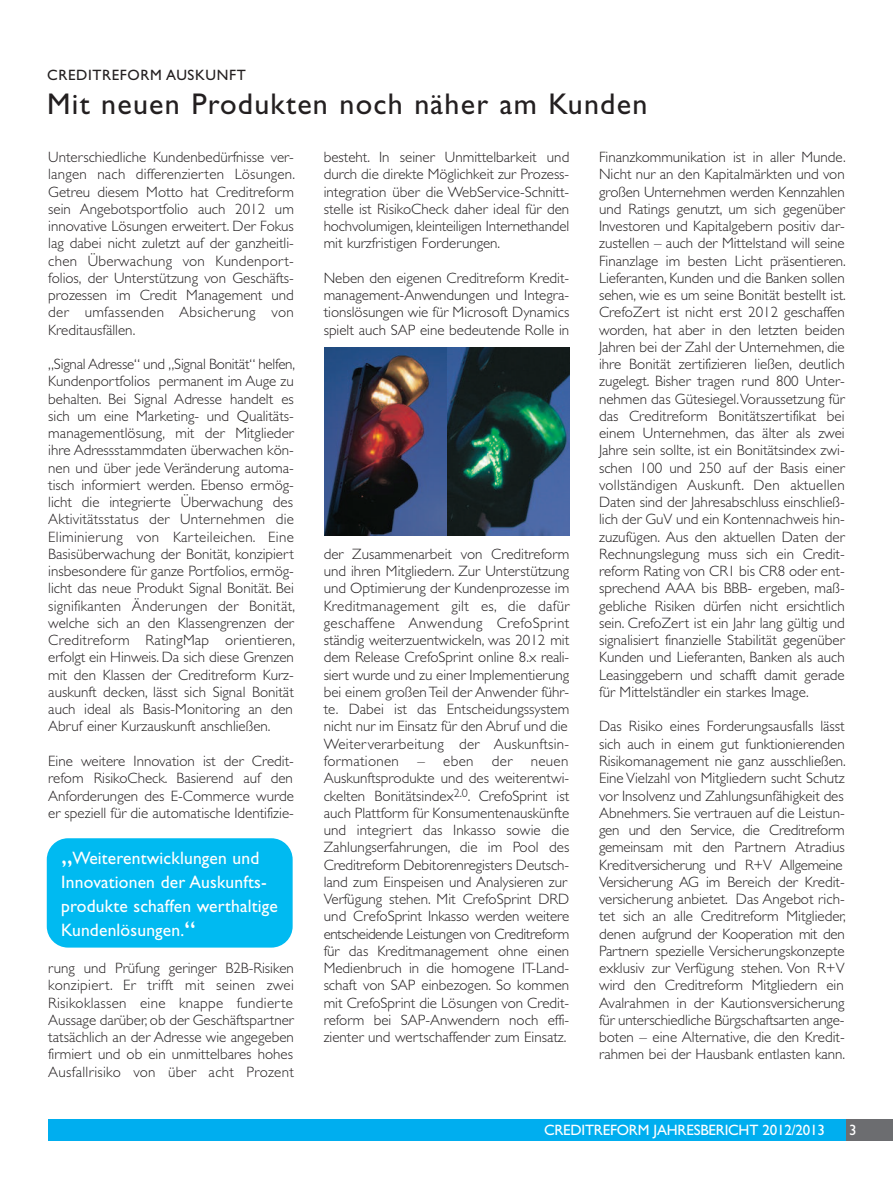
<style>
.page{position:relative;width:893px;height:1191px;background:#fff}
.page>*{position:absolute;margin:0;border:0;box-sizing:border-box;transform-origin:0 0}
.t1{font:30px "Gill Sans";letter-spacing:.04em;color:#231f20}
.t2{font:18px/24px "Gill Sans";letter-spacing:.01em;color:#fff}
.t3{font:15px/17.2px "Gill Sans Light TT";color:#231f20;text-align:justify}
.t4{font:15px "Gill Sans";letter-spacing:-.015em;color:#fff}
.t5{font:15px "Gill Sans";letter-spacing:.04em;color:#231f20}
.s1{font-size:27px}
</style>
<div class="page">
<div style="left:49px;top:1119px;width:797px;height:21px;background:#00aeef"></div>
<div style="left:846px;top:1119px;width:47px;height:21px;background:#6c6d70"></div>
<img style="left:325px;top:348px;width:121px;height:188px">
<img style="left:448px;top:348px;width:121px;height:188px">
<div style="left:47px;top:838px;width:246px;height:109px;background:#00baf1;border-radius:21px"></div>
<p class="t5" style="left:47px;top:69px;width:200px">CREDITREFORM AUSKUNFT</p>
<h1 class="t1" style="left:47px;top:93px;width:602px">Mit neuen Produkten noch näher am Kunden</h1>
<p class="t3" style="left:48px;top:148px;width:248px">Unterschiedliche Kundenbedürfnisse ver&shy;langen nach differenzierten Lösungen.<br>Getreu diesem Motto hat Creditreform sein Angebotsportfolio auch 2012 um innovative Lösungen erweitert. Der Fokus lag dabei nicht zuletzt auf der ganzheitli&shy;chen Überwachung von Kundenport&shy;folios, der Unterstützung von Geschäfts&shy;prozessen im Credit Management und der umfassenden Absicherung von Kreditausfällen.</p>
<p class="t3" style="left:48px;top:355px;width:248px;text-align:left">„Signal Adresse“ und „Signal Bonität“ helfen, Kundenportfolios permanent im Auge zu behalten. Bei Signal Adresse handelt es sich um eine Marketing- und Qualitäts&shy;managementlösung, mit der Mitglieder ihre Adressstammdaten überwachen kön&shy;nen und über jede Veränderung automa&shy;tisch informiert werden. Ebenso ermög&shy;licht die integrierte Überwachung des Aktivitätsstatus der Unternehmen die Eliminierung von Karteileichen. Eine Basisüberwachung der Bonität, konzipiert insbesondere für ganze Portfolios, ermög&shy;licht das neue Produkt Signal Bonität. Bei signifikanten Änderungen der Bonität, welche sich an den Klassengrenzen der Creditreform RatingMap orientieren, erfolgt ein Hinweis. Da sich diese Grenzen mit den Klassen der Creditreform Kurz&shy;auskunft decken, lässt sich Signal Bonität auch ideal als Basis-Monitoring an den Abruf einer Kurzauskunft anschließen.</p>
<p class="t3" style="left:48px;top:752px;width:247px">Eine weitere Innovation ist der Credit&shy;refom RisikoCheck. Basierend auf den Anforderungen des E-Commerce wurde er speziell für die automatische Identifizie-</p>
<p class="t2" style="left:61px;top:847px;width:218px"><span class="s1">„</span>Weiterentwicklungen und<br>Innovationen der Auskunfts&shy;produkte schaffen werthaltige<br>Kundenlösungen.<span class="s1">“</span></p>
<p class="t3" style="left:48px;top:959px;width:247px">rung und Prüfung geringer B2B-Risiken konzipiert. Er trifft mit seinen zwei Risikoklassen eine knappe fundierte Aussage darüber, ob der Geschäftspartner tatsächlich an der Adresse wie angegeben firmiert und ob ein unmittelbares hohes Ausfallrisiko von über acht Prozent</p>
<p class="t3" style="left:324px;top:148px;width:247px">besteht. In seiner Unmittelbarkeit und durch die direkte Möglichkeit zur Prozess&shy;integration über die WebService-Schnitt&shy;stelle ist RisikoCheck daher ideal für den hochvolumigen, kleinteiligen Internethandel mit kurzfristigen Forderungen.</p>
<p class="t3" style="left:324px;top:269px;width:247px">Neben den eigenen Creditreform Kredit&shy;management-Anwendungen und Integra&shy;tionslösungen wie für Microsoft Dynamics spielt auch SAP eine bedeutende Rolle in</p>
<p class="t3" style="left:324px;top:545px;width:247px;text-align:left">der Zusammenarbeit von Creditreform und ihren Mitgliedern. Zur Unterstützung und Optimierung der Kundenprozesse im Kreditmanagement gilt es, die dafür geschaffene Anwendung CrefoSprint ständig weiterzuentwickeln, was 2012 mit dem Release CrefoSprint online 8.x reali&shy;siert wurde und zu einer Implementierung bei einem großenTeil der Anwender führ&shy;te. Dabei ist das Entscheidungssystem nicht nur im Einsatz für den Abruf und die Weiterverarbeitung der Auskunftsin&shy;formationen – eben der neuen Auskunftsprodukte und des weiterentwi&shy;ckelten Bonitätsindex<sup>2.0</sup>. CrefoSprint ist auch Plattform für Konsumentenauskünfte und integriert das Inkasso sowie die Zahlungserfahrungen, die im Pool des Creditreform Debitorenregisters Deutsch&shy;land zum Einspeisen und Analysieren zur Verfügung stehen. Mit CrefoSprint DRD und CrefoSprint Inkasso werden weitere entscheidende Leistungen von Creditreform für das Kreditmanagement ohne einen Medienbruch in die homogene IT-Land&shy;schaft von SAP einbezogen. So kommen mit CrefoSprint die Lösungen von Credit&shy;reform bei SAP-Anwendern noch effi&shy;zienter und wertschaffender zum Einsatz.</p>
<p class="t3" style="left:599px;top:148px;width:248px">Finanzkommunikation ist in aller Munde.<br>Nicht nur an den Kapitalmärkten und von großen Unternehmen werden Kennzahlen und Ratings genutzt, um sich gegenüber Investoren und Kapitalgebern positiv dar&shy;zustellen – auch der Mittelstand will seine Finanzlage im besten Licht präsentieren.<br>Lieferanten, Kunden und die Banken sollen sehen, wie es um seine Bonität bestellt ist.<br>CrefoZert ist nicht erst 2012 geschaffen worden, hat aber in den letzten beiden Jahren bei der Zahl der Unternehmen, die ihre Bonität zertifizieren ließen, deutlich zugelegt. Bisher tragen rund 800 Unter&shy;nehmen das Gütesiegel.Voraussetzung für das Creditreform Bonitätszertifikat bei einem Unternehmen, das älter als zwei Jahre sein sollte, ist ein Bonitätsindex zwi&shy;schen 100 und 250 auf der Basis einer vollständigen Auskunft. Den aktuellen Daten sind der Jahresabschluss einschließ&shy;lich der GuV und ein Kontennachweis hin&shy;zuzufügen. Aus den aktuellen Daten der Rechnungslegung muss sich ein Credit&shy;reform Rating von CR1 bis CR8 oder ent&shy;sprechend AAA bis BBB- ergeben, maß&shy;gebliche Risiken dürfen nicht ersichtlich sein. CrefoZert ist ein Jahr lang gültig und signalisiert finanzielle Stabilität gegenüber Kunden und Lieferanten, Banken als auch Leasinggebern und schafft damit gerade für Mittelständler ein starkes Image.</p>
<p class="t3" style="left:599px;top:717px;width:248px;text-align:left">Das Risiko eines Forderungsausfalls lässt sich auch in einem gut funktionierenden Risikomanagement nie ganz ausschließen.<br>Eine Vielzahl von Mitgliedern sucht Schutz vor Insolvenz und Zahlungsunfähigkeit des Abnehmers. Sie vertrauen auf die Leistun&shy;gen und den Service, die Creditreform gemeinsam mit den Partnern Atradius Kreditversicherung und R+V Allgemeine Versicherung AG im Bereich der Kredit&shy;versicherung anbietet. Das Angebot rich&shy;tet sich an alle Creditreform Mitglieder, denen aufgrund der Kooperation mit den Partnern spezielle Versicherungskonzepte exklusiv zur Verfügung stehen. Von R+V wird den Creditreform Mitgliedern ein Avalrahmen in der Kautionsversicherung für unterschiedliche Bürgschaftsarten ange&shy;boten – eine Alternative, die den Kredit&shy;rahmen bei der Hausbank entlasten kann.</p>
<p class="t4" style="left:544px;top:1124px;width:282px">CREDITREFORM JAHRESBERICHT 2012/2013</p>
<p class="t4" style="left:849px;top:1124px;width:9px">3</p>
</div>
